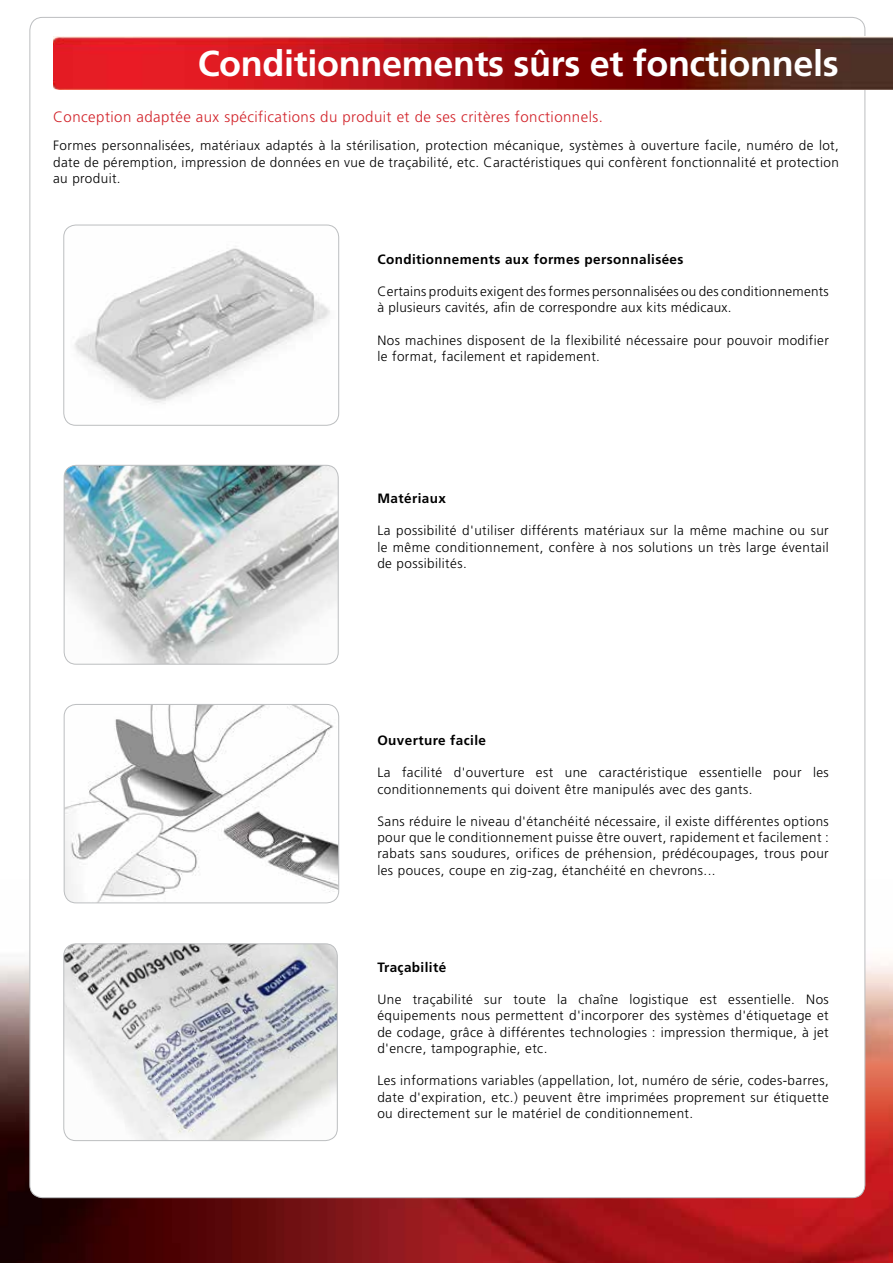
<style>
.page{position:relative;width:893px;height:1263px;background:#fff}
.page>*{position:absolute;margin:0;border:0;box-sizing:border-box;transform-origin:0 0}
.t1{font:700 36px "Frutiger LT Std";letter-spacing:-.01em;color:#fff}
.t2{font:300 15px "Frutiger LT Std";letter-spacing:.03em;color:#d2232a}
.t3{font:300 13.5px/16.2px "Frutiger LT Std";letter-spacing:.03em;color:#000;text-align:justify}
.t4{font:700 13.5px "Frutiger LT Std";letter-spacing:.03em;color:#000}
</style>
<div class="page">
<img style="left:0;top:880px;width:893px;height:383px">
<div style="left:30px;top:17px;width:835px;height:1181px;background:#fff;border-radius:13px"></div>
<img style="left:53px;top:37px;width:840px;height:52px">
<img style="left:65px;top:225px;width:274px;height:199px">
<div style="left:63px;top:225px;width:276px;height:201px;border:1px solid #bcbec0;border-radius:12px"></div>
<img style="left:64px;top:704px;width:275px;height:199px">
<div style="left:64px;top:704px;width:275px;height:199px;border:1px solid #bcbec0;border-radius:12px"></div>
<img style="left:64px;top:465px;width:274px;height:199px">
<div style="left:64px;top:465px;width:275px;height:199px;border:1px solid #bcbec0;border-radius:12px"></div>
<img style="left:65px;top:945px;width:271px;height:194px">
<div style="left:63px;top:943px;width:275px;height:198px;border:1px solid #bcbec0;border-radius:12px"></div>
<h1 class="t1" style="left:198px;top:43px;width:643px">Conditionnements sûrs et fonctionnels</h1>
<p class="t2" style="left:53px;top:108px;width:551px">Conception adaptée aux spécifications du produit et de ses critères fonctionnels.</p>
<p class="t3" style="left:53px;top:138px;width:787px">Formes personnalisées, matériaux adaptés à la stérilisation, protection mécanique, systèmes à ouverture facile, numéro de lot, date de péremption, impression de données en vue de traçabilité, etc. Caractéristiques qui confèrent fonctionnalité et protection au produit.</p>
<p class="t4" style="left:377px;top:251px;width:308px">Conditionnements aux formes personnalisées</p>
<p class="t3" style="left:377px;top:283px;width:453px">Certains produits exigent des formes personnalisées ou des conditionnements à plusieurs cavités, afin de correspondre aux kits médicaux.</p>
<p class="t3" style="left:377px;top:332px;width:453px">Nos machines disposent de la flexibilité nécessaire pour pouvoir modifier le format, facilement et rapidement.</p>
<p class="t4" style="left:377px;top:490px;width:70px">Matériaux</p>
<p class="t3" style="left:377px;top:523px;width:453px">La possibilité d'utiliser différents matériaux sur la même machine ou sur le même conditionnement, confère à nos solutions un très large éventail de possibilités.</p>
<p class="t4" style="left:377px;top:732px;width:110px">Ouverture facile</p>
<p class="t3" style="left:377px;top:765px;width:453px">La facilité d'ouverture est une caractéristique essentielle pour les conditionnements qui doivent être manipulés avec des gants.</p>
<p class="t3" style="left:377px;top:813px;width:453px">Sans réduire le niveau d'étanchéité nécessaire, il existe différentes options pour que le conditionnement puisse être ouvert, rapidement et facilement : rabats sans soudures, orifices de préhension, prédécoupages, trous pour les pouces, coupe en zig-zag, étanchéité en chevrons...</p>
<p class="t4" style="left:377px;top:959px;width:70px">Traçabilité</p>
<p class="t3" style="left:377px;top:992px;width:453px">Une traçabilité sur toute la chaîne logistique est essentielle. Nos équipements nous permettent d'incorporer des systèmes d'étiquetage et de codage, grâce à différentes technologies : impression thermique, à jet d'encre, tampographie, etc.</p>
<p class="t3" style="left:377px;top:1073px;width:453px">Les informations variables (appellation, lot, numéro de série, codes-barres, date d'expiration, etc.) peuvent être imprimées proprement sur étiquette ou directement sur le matériel de conditionnement.</p>
</div>
